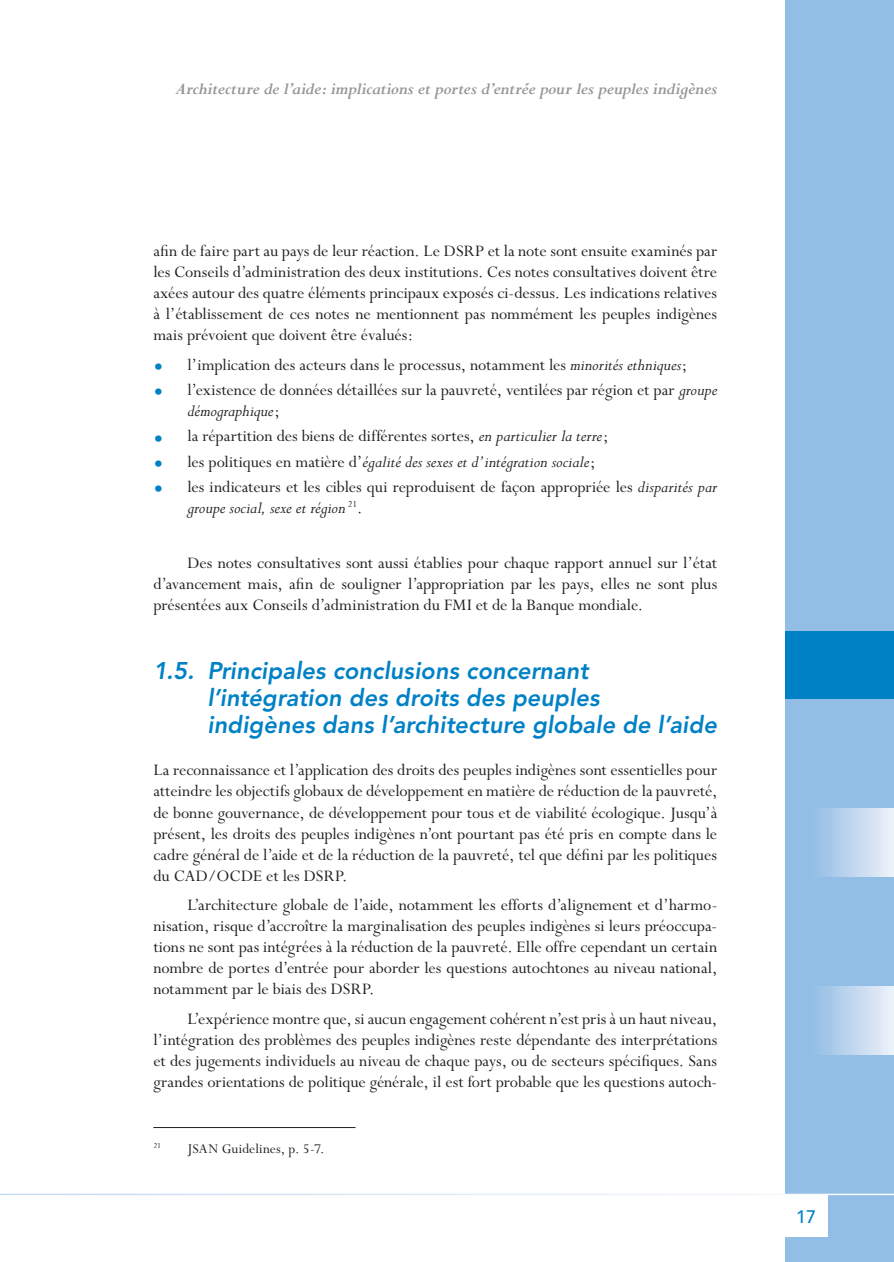
<style>
.page{position:relative;width:894px;height:1262px;background:#fff}
.page>*{position:absolute;margin:0;border:0;box-sizing:border-box;transform-origin:0 0}
.t1{font:italic 800 24px/27px "Avenir";letter-spacing:.005em;color:#0081c6}
.t2{font:18px/21px "Perpetua";color:#231f20;text-align:justify}
.t3{font:italic 700 18px "Perpetua";letter-spacing:-.015em;color:#939598}
.t4{font:italic 18px "Perpetua";color:#231f20}
.t5{font:500 18px "Avenir";color:#0081c6}
.t6{font:15px "Perpetua";letter-spacing:.01em;color:#231f20}
.t7{font:8.7px "Perpetua";color:#231f20}
.s1{font-size:28.5px;color:#0081c6}
.s2{font-style:italic}
.s3{font-style:normal;font-size:28.5px;color:#0081c6}
.s4{font-style:normal}
</style>
<div class="page">
<hr style="left:153px;top:1127px;width:202px;height:1px;background:#231f20">
<div style="left:785px;top:0;width:108px;height:1261px;background:#92bde4"></div>
<div style="left:785px;top:631px;width:108px;height:68px;background:#0081c6"></div>
<div style="left:784px;top:1194px;width:43px;height:42px;background:#fff"></div>
<hr style="left:0;top:1193px;width:893px;height:2px;background:#fff">
<div style="left:785px;top:808px;width:108px;height:68px;background:linear-gradient(to right,#80b3e0,#e7eef8)"></div>
<div style="left:785px;top:986px;width:108px;height:68px;background:linear-gradient(to right,#80b3e0,#e7eef8)"></div>
<p class="t3" style="left:175px;top:79px;width:543px">Architecture de l’aide: implications et portes d’entrée pour les peuples indigènes</p>
<p class="t2" style="left:153px;top:241px;width:565px">afin de faire part au pays de leur réaction. Le DSRP et la note sont ensuite examinés par les Conseils d’administration des deux institutions. Ces notes consultatives doivent être axées autour des quatre éléments principaux exposés ci-dessus. Les indications relatives à l’établissement de ces notes ne mentionnent pas nommément les peuples indigènes mais prévoient que doivent être évalués:</p>
<p class="t2" style="left:153px;top:355px;width:535px"><span class="s1">•</span> l’implication des acteurs dans le processus, notamment les <span class="s2">minorités ethniques</span>;</p>
<p class="t2" style="left:187px;top:380px;width:531px;text-indent:-34px"><span class="s1">•</span> l’existence de données détaillées sur la pauvreté, ventilées par région et par <span class="s2">groupe démographique</span>;</p>
<p class="t2" style="left:153px;top:426px;width:456px"><span class="s1">•</span> la répartition des biens de différentes sortes, <span class="s2">en particulier la terre</span>;</p>
<p class="t4" style="left:153px;top:452px;width:443px"><span class="s3">•</span> <span class="s4">les politiques en matière d’</span>égalité des sexes et d’intégration sociale<span class="s4">;</span></p>
<p class="t2" style="left:187px;top:477px;width:531px;text-indent:-34px"><span class="s1">•</span> les indicateurs et les cibles qui reproduisent de façon appropriée les <span class="s2">disparités par groupe social, sexe et région</span> <sup>21</sup>.</p>
<p class="t2" style="left:153px;top:552px;width:565px;text-indent:34px">Des notes consultatives sont aussi établies pour chaque rapport annuel sur l’état d’avancement mais, afin de souligner l’appropriation par les pays, elles ne sont plus présentées aux Conseils d’administration du FMI et de la Banque mondiale.</p>
<h1 class="t1" style="left:207px;top:657px;width:511px;text-indent:-54px">1.5. Principales conclusions concernant l’intégration des droits des peuples<br>indigènes dans l’architecture globale de l’aide</h1>
<p class="t2" style="left:153px;top:760px;width:565px">La reconnaissance et l’application des droits des peuples indigènes sont essentielles pour atteindre les objectifs globaux de développement en matière de réduction de la pauvreté, de bonne gouvernance, de développement pour tous et de viabilité écologique. Jusqu’à présent, les droits des peuples indigènes n’ont pourtant pas été pris en compte dans le cadre général de l’aide et de la réduction de la pauvreté, tel que défini par les politiques du CAD/OCDE et les DSRP.</p>
<p class="t2" style="left:153px;top:895px;width:565px;text-indent:34px">L’architecture globale de l’aide, notamment les efforts d’alignement et d’harmo&shy;nisation, risque d’accroître la marginalisation des peuples indigènes si leurs préoccupa&shy;tions ne sont pas intégrées à la réduction de la pauvreté. Elle offre cependant un certain nombre de portes d’entrée pour aborder les questions autochtones au niveau national, notamment par le biais des DSRP.</p>
<p class="t2" style="left:153px;top:1008px;width:565px;text-indent:34px">L’expérience montre que, si aucun engagement cohérent n’est pris à un haut niveau, l’intégration des problèmes des peuples indigènes reste dépendante des interprétations et des jugements individuels au niveau de chaque pays, ou de secteurs spécifiques. Sans grandes orientations de politique générale, il est fort probable que les questions autoch-</p>
<p class="t7" style="left:153px;top:1141px;width:9px">21</p>
<p class="t6" style="left:187px;top:1141px;width:138px">JSAN Guidelines, p. 5-7.</p>
<p class="t5" style="left:795px;top:1206px;width:22px">17</p>
</div>
